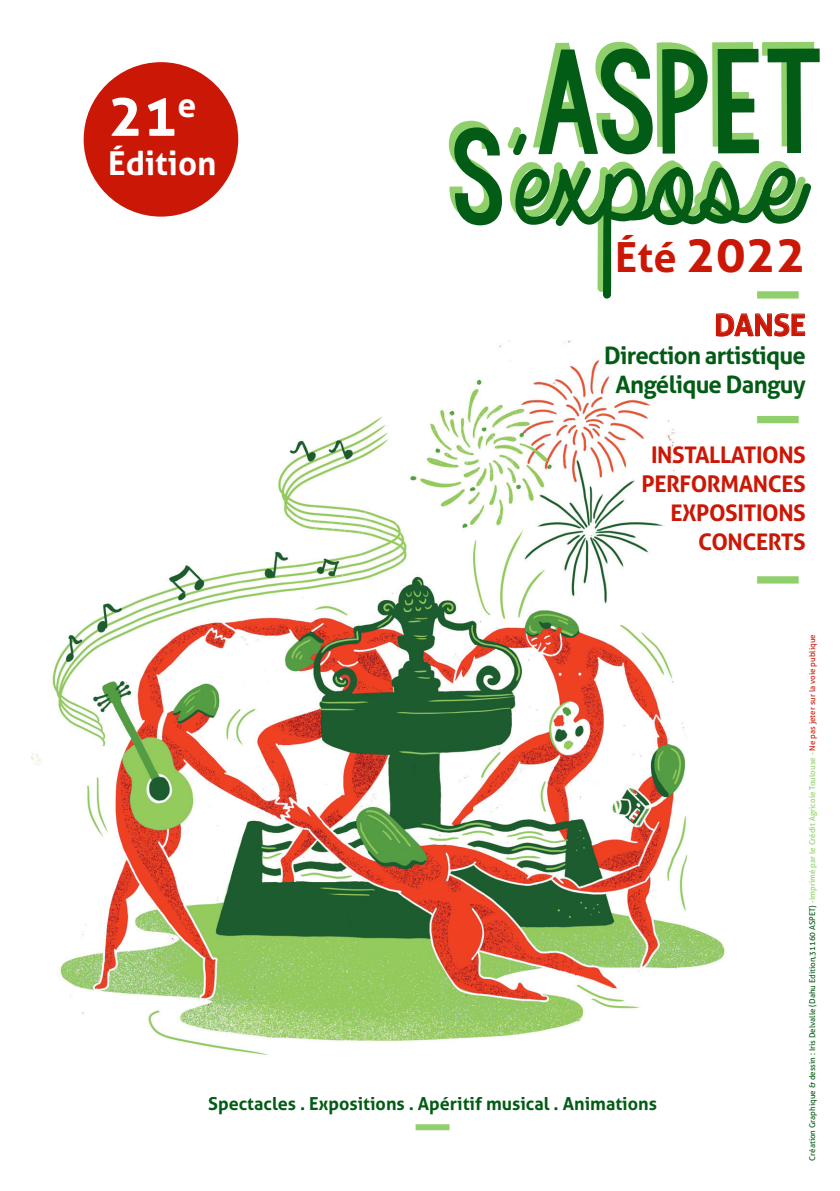
<style>
.page{position:relative;width:840px;height:1191px;background:#fff}
.page>*{position:absolute;margin:0;border:0;box-sizing:border-box;transform-origin:0 0}
.t1{font:700 57.8px "Aller";color:#fff}
.t2{font:700 50px "Aller";color:#cb1706}
.t3{font:700 33px "Aller";color:#fff}
.t4{font:700 29.8px "Aller";color:#cb1706}
.t5{font:700 24px "Aller";letter-spacing:-.03em;color:#035c15}
.t6{font:700 23px "Aller";letter-spacing:-.02em;color:#cb1706}
.t7{font:700 18px "Aller";color:#035c15}
.t8{font:8px "Aller";color:#035c15}
.s1{font-size:41.6px}
.s2{color:#90d06c}
.s3{color:#cb1706}
</style>
<div class="page">
<div style="left:415px;top:1124px;width:34px;height:6px;background:#90d06c"></div>
<img style="left:31px;top:340px;width:768px;height:715px">
<div style="left:756px;top:576px;width:42px;height:7px;background:#90d06c"></div>
<div style="left:756px;top:416px;width:42px;height:7px;background:#90d06c"></div>
<svg style="left:716px;top:313px;width:89px;height:24px"></svg>
<div style="left:84px;top:62px;width:154px;height:155px;background:#cb1706;border-radius:50%"></div>
<svg style="left:448px;top:42px;width:371px;height:256px"></svg>
<p class="t1" style="left:108px;top:80px;width:90px">21<sup>e</sup></p>
<p class="t3" style="left:108px;top:143px;width:110px">Édition</p>
<p class="t2" style="left:615px;top:223px;width:192px"><span class="s1">Été</span> 2022</p>
<p class="t4" style="left:714px;top:306px;width:93px">DANSE</p>
<p class="t5" style="left:604px;top:341px;width:203px">Direction artistique</p>
<p class="t5" style="left:615px;top:370px;width:192px">Angélique Danguy</p>
<p class="t6" style="left:650px;top:441px;width:156px">INSTALLATIONS</p>
<p class="t6" style="left:641px;top:470px;width:166px">PERFORMANCES</p>
<p class="t6" style="left:670px;top:499px;width:137px">EXPOSITIONS</p>
<p class="t6" style="left:698px;top:527px;width:109px">CONCERTS</p>
<p class="t7" style="left:208px;top:1092px;width:450px">Spectacles . Expositions . Apéritif musical . Animations</p>
<p class="t8" style="left:807px;top:1160px;width:528px;rotate:-90deg">Création Graphique &amp; dessin : Iris Delvalle (Dahu Edition,31160 ASPET) <span class="s2">-imprimé par le Crédit Agricole Toulouse -</span> <span class="s3">Ne pas jeter sur la voie publique</span></p>
</div>
